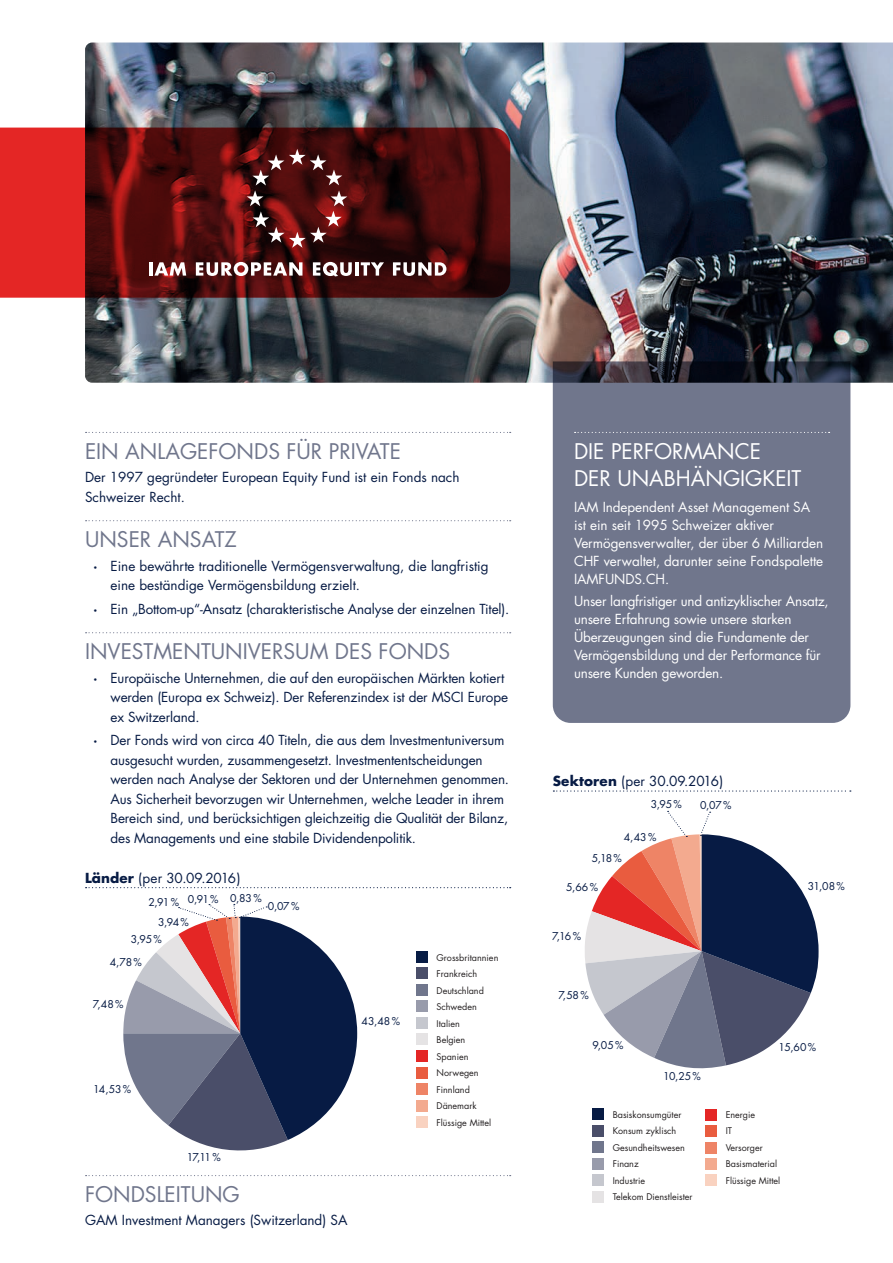
<style>
.page{position:relative;width:893px;height:1263px;background:#fff}
.page>*{position:absolute;margin:0;border:0;box-sizing:border-box;transform-origin:0 0}
.t1{font:21px "Futura";color:#70768c}
.t2{font:21px/27px "Futura";color:#fff}
.t3{font:13.5px/19.5px "Futura";letter-spacing:-.01em;color:#071b44}
.t4{font:13.5px/18px "Futura";letter-spacing:-.015em;color:#fff}
.t5{font:10.5px "Futura";letter-spacing:-.025em;color:#071b44}
.t6{font:9px "Futura";color:#231f20}
.s1{font-weight:800}
.s2{font-weight:700}
</style>
<div class="page">
<img style="left:85px;top:43px;width:808px;height:340px">
<svg style="left:850px;top:452px;width:1px;height:193px"></svg>
<svg style="left:0;top:128px;width:510px;height:170px;background:#691111"></svg>
<div style="left:553px;top:361px;width:297px;height:362px;background:#70768c"></div>
<div style="left:416px;top:951px;width:12px;height:12px;background:#071b44"></div>
<div style="left:416px;top:1001px;width:12px;height:11px;background:#989bab"></div>
<div style="left:416px;top:1050px;width:12px;height:12px;background:#e42625"></div>
<div style="left:416px;top:968px;width:12px;height:11px;background:#4a4e69"></div>
<div style="left:416px;top:1017px;width:12px;height:12px;background:#c5c7ce"></div>
<div style="left:416px;top:1067px;width:12px;height:11px;background:#e95c3f"></div>
<div style="left:416px;top:984px;width:12px;height:12px;background:#70768c"></div>
<div style="left:416px;top:1034px;width:12px;height:11px;background:#e5e3e4"></div>
<div style="left:416px;top:1083px;width:12px;height:12px;background:#ee8466"></div>
<div style="left:416px;top:1100px;width:12px;height:11px;background:#f3aa8f"></div>
<div style="left:416px;top:1116px;width:12px;height:12px;background:#f9d2c0"></div>
<svg style="left:86px;top:887px;width:425px;height:1px"></svg>
<div style="left:705px;top:1174px;width:12px;height:12px;background:#f9d2c0"></div>
<svg style="left:123px;top:904px;width:234px;height:247px"></svg>
<svg style="left:86px;top:432px;width:425px;height:1px"></svg>
<svg style="left:86px;top:520px;width:425px;height:1px"></svg>
<svg style="left:86px;top:632px;width:425px;height:1px"></svg>
<svg style="left:86px;top:1175px;width:425px;height:1px"></svg>
<svg style="left:575px;top:432px;width:255px;height:1px"></svg>
<svg style="left:247px;top:149px;width:100px;height:99px;background:#612626"></svg>
<hr style="left:149px;top:262px;width:3px;height:14px;background:#fff">
<svg style="left:154px;top:262px;width:32px;height:14px"></svg>
<svg style="left:196px;top:262px;width:106px;height:14px"></svg>
<svg style="left:313px;top:262px;width:39px;height:14px"></svg>
<hr style="left:355px;top:262px;width:3px;height:14px;background:#fff">
<svg style="left:361px;top:262px;width:23px;height:14px"></svg>
<svg style="left:393px;top:262px;width:53px;height:14px"></svg>
<svg style="left:553px;top:790px;width:298px;height:2px"></svg>
<div style="left:592px;top:1108px;width:12px;height:12px;background:#071b44"></div>
<div style="left:592px;top:1125px;width:12px;height:11px;background:#4a4e69"></div>
<div style="left:592px;top:1141px;width:12px;height:12px;background:#70768c"></div>
<div style="left:592px;top:1158px;width:12px;height:11px;background:#989bab"></div>
<div style="left:592px;top:1174px;width:12px;height:12px;background:#c5c7ce"></div>
<div style="left:592px;top:1191px;width:12px;height:11px;background:#e5e3e4"></div>
<div style="left:705px;top:1109px;width:12px;height:11px;background:#e42625"></div>
<div style="left:705px;top:1125px;width:12px;height:12px;background:#e95c3f"></div>
<div style="left:705px;top:1158px;width:12px;height:11px;background:#f3aa8f"></div>
<div style="left:705px;top:1142px;width:12px;height:11px;background:#ee8466"></div>
<svg style="left:585px;top:811px;width:234px;height:258px"></svg>
<p class="t1" style="left:85px;top:437px;width:317px">EIN ANLAGEFONDS FÜR PRIVATE</p>
<p class="t3" style="left:85px;top:468px;width:376px">Der 1997 gegründeter European Equity Fund ist ein Fonds nach<br>Schweizer Recht.</p>
<p class="t1" style="left:85px;top:526px;width:153px">UNSER ANSATZ</p>
<p class="t3" style="left:111px;top:556px;width:380px;text-indent:-17px"><span class="s1">·</span> Eine bewährte traditionelle Vermögensverwaltung, die langfristig eine beständige Vermögensbildung erzielt.</p>
<p class="t3" style="left:94px;top:599px;width:417px"><span class="s1">·</span> Ein „Bottom-up“-Ansatz (charakteristische Analyse der einzelnen Titel).</p>
<p class="t1" style="left:85px;top:638px;width:367px">INVESTMENTUNIVERSUM DES FONDS</p>
<p class="t3" style="left:111px;top:668px;width:399px;text-indent:-17px"><span class="s1">·</span> Europäische Unternehmen, die auf den europäischen Märkten kotiert werden (Europa ex Schweiz). Der Referenzindex ist der MSCI Europe ex Switzerland.</p>
<p class="t3" style="left:111px;top:731px;width:400px;text-indent:-17px"><span class="s1">·</span> Der Fonds wird von circa 40 Titeln, die aus dem Investmentuniversum ausgesucht wurden, zusammengesetzt. Investmententscheidungen werden nach Analyse der Sektoren und der Unternehmen genommen.<br>Aus Sicherheit bevorzugen wir Unternehmen, welche Leader in ihrem Bereich sind, und berücksichtigen gleichzeitig die Qualität der Bilanz, des Managements und eine stabile Dividendenpolitik.</p>
<p class="t3" style="left:85px;top:868px;width:157px"><span class="s2">Länder</span> (per 30.09.2016)</p>
<p class="t5" style="left:148px;top:895px;width:32px">2,91 %</p>
<p class="t5" style="left:188px;top:892px;width:32px">0,91 %</p>
<p class="t5" style="left:158px;top:916px;width:32px">3,94 %</p>
<p class="t5" style="left:131px;top:932px;width:33px">3,95 %</p>
<p class="t5" style="left:110px;top:955px;width:34px">4,78%</p>
<p class="t5" style="left:93px;top:998px;width:32px">7,48%</p>
<p class="t5" style="left:230px;top:892px;width:33px">0,83%</p>
<p class="t5" style="left:268px;top:900px;width:33px">0,07%</p>
<p class="t5" style="left:93px;top:1083px;width:40px">14,53%</p>
<p class="t5" style="left:361px;top:1015px;width:40px">43,48%</p>
<p class="t5" style="left:187px;top:1150px;width:35px">17,11 %</p>
<p class="t1" style="left:85px;top:1180px;width:156px">FONDSLEITUNG</p>
<p class="t3" style="left:85px;top:1211px;width:264px">GAM Investment Managers (Switzerland) SA</p>
<p class="t6" style="left:437px;top:951px;width:63px">Grossbritannien</p>
<p class="t6" style="left:437px;top:968px;width:42px">Frankreich</p>
<p class="t6" style="left:437px;top:984px;width:49px">Deutschland</p>
<p class="t6" style="left:437px;top:1001px;width:42px">Schweden</p>
<p class="t6" style="left:437px;top:1017px;width:25px">Italien</p>
<p class="t6" style="left:437px;top:1034px;width:30px">Belgien</p>
<p class="t6" style="left:437px;top:1050px;width:33px">Spanien</p>
<p class="t6" style="left:437px;top:1067px;width:44px">Norwegen</p>
<p class="t6" style="left:437px;top:1083px;width:35px">Finnland</p>
<p class="t6" style="left:437px;top:1100px;width:42px">Dänemark</p>
<p class="t6" style="left:437px;top:1116px;width:56px">Flüssige Mittel</p>
<p class="t2" style="left:574px;top:437px;width:229px">DIE PERFORMANCE<br>DER UNABHÄNGIGKEIT</p>
<p class="t4" style="left:574px;top:498px;width:251px">IAM Independent Asset Management SA ist ein seit 1995 Schweizer aktiver Vermögensverwalter, der über 6 Milliarden CHF verwaltet, darunter seine Fondspalette IAMFUNDS.CH.</p>
<p class="t4" style="left:574px;top:592px;width:256px">Unser langfristiger und antizyklischer Ansatz, unsere Erfahrung sowie unsere starken Überzeugungen sind die Fundamente der Vermögensbildung und der Performance für unsere Kunden geworden.</p>
<p class="t3" style="left:553px;top:772px;width:172px"><span class="s2">Sektoren</span> (per 30.09.2016)</p>
<p class="t5" style="left:651px;top:797px;width:33px">3,95 %</p>
<p class="t5" style="left:700px;top:798px;width:33px">0,07%</p>
<p class="t5" style="left:624px;top:830px;width:34px">4,43%</p>
<p class="t5" style="left:592px;top:852px;width:32px">5,18 %</p>
<p class="t5" style="left:566px;top:880px;width:33px">5,66%</p>
<p class="t5" style="left:552px;top:930px;width:30px">7,16%</p>
<p class="t5" style="left:558px;top:989px;width:32px">7,58%</p>
<p class="t5" style="left:593px;top:1038px;width:33px">9,05%</p>
<p class="t5" style="left:663px;top:1069px;width:39px">10,25%</p>
<p class="t6" style="left:613px;top:1109px;width:70px">Basiskonsumgüter</p>
<p class="t6" style="left:613px;top:1125px;width:65px">Konsum zyklisch</p>
<p class="t6" style="left:613px;top:1142px;width:74px">Gesundheitswesen</p>
<p class="t6" style="left:613px;top:1158px;width:28px">Finanz</p>
<p class="t6" style="left:613px;top:1175px;width:34px">Industrie</p>
<p class="t6" style="left:613px;top:1191px;width:81px">Telekom Dienstleister</p>
<p class="t5" style="left:808px;top:879px;width:38px">31,08%</p>
<p class="t5" style="left:779px;top:1041px;width:39px">15,60%</p>
<p class="t6" style="left:726px;top:1109px;width:31px">Energie</p>
<p class="t6" style="left:726px;top:1125px;width:8px">IT</p>
<p class="t6" style="left:726px;top:1142px;width:39px">Versorger</p>
<p class="t6" style="left:726px;top:1158px;width:53px">Basismaterial</p>
<p class="t6" style="left:726px;top:1175px;width:56px">Flüssige Mittel</p>
</div>
